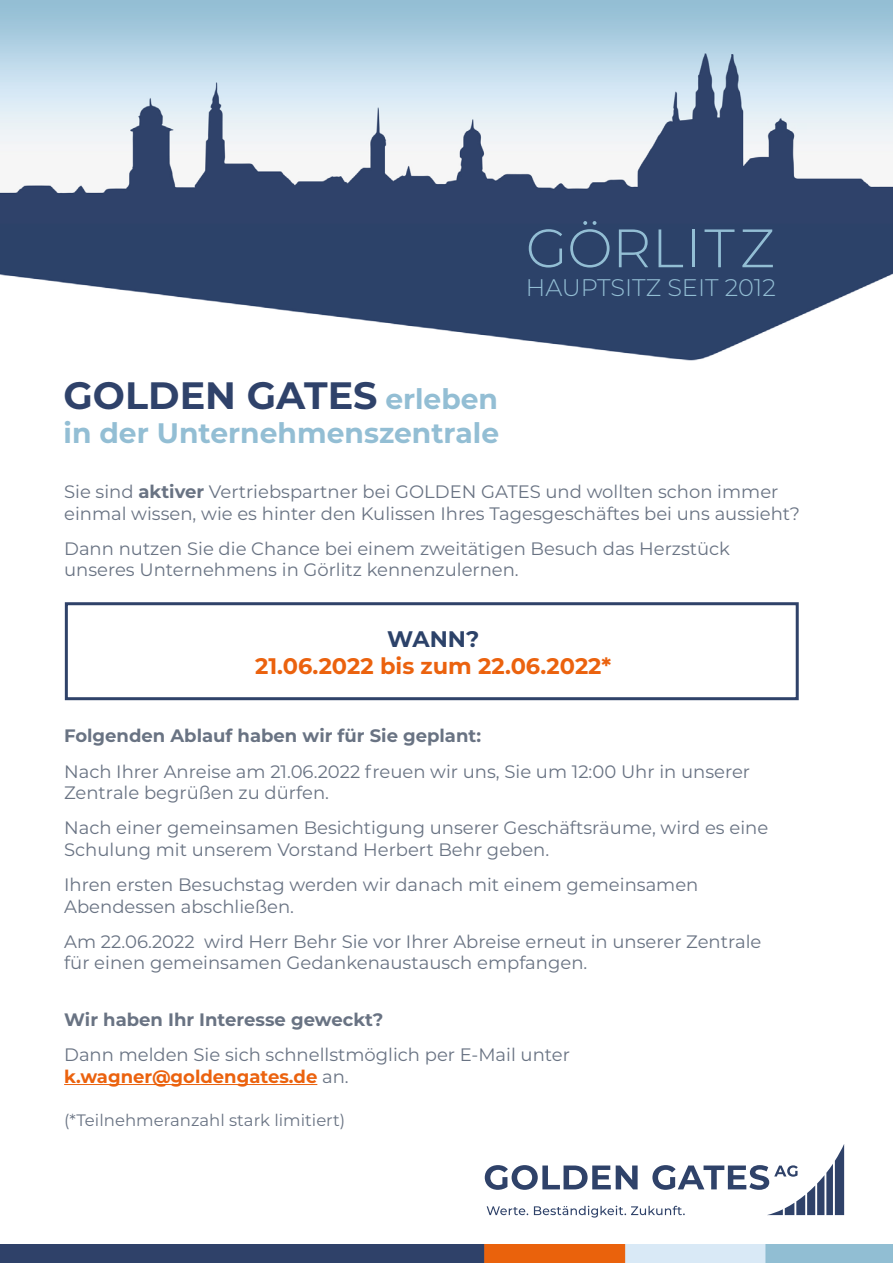
<style>
.page{position:relative;width:893px;height:1263px;background:#fff}
.page>*{position:absolute;margin:0;border:0;box-sizing:border-box;transform-origin:0 0}
.t1{font:300 54px "Montserrat";letter-spacing:.025em;color:#93bed4}
.t2{font:700 38.1px "Montserrat";color:#2f426a}
.t3{font:700 28.2px "Montserrat";color:#93bed4}
.t4{font:300 24px "Montserrat";color:#93bed4}
.t5{font:700 22.5px "Montserrat";color:#eb620e}
.t6{font:700 22.5px "Montserrat";color:#2c4269}
.t7{font:18px/21.6px "Montserrat";color:#697383}
.t8{font:700 18px "Montserrat";color:#697383}
.t9{font:16.5px "Montserrat";color:#697383}
.s1{font-size:28.2px;color:#93bed4}
.s2{font-weight:700}
.s3{font-weight:700;color:#eb620e}
</style>
<div class="page">
<div style="left:65px;top:602px;width:734px;height:98px;background:#fff;border:3px solid #2f4269"></div>
<img style="left:0;top:0;width:893px;height:361px">
<img style="left:0;top:1245px;width:893px;height:18px">
<svg style="left:485px;top:1144px;width:359px;height:73px"></svg>
<hr style="left:64px;top:1084px;width:253px;height:1px;background:#eb620e">
<h1 class="t1" style="left:526px;top:211px;width:250px">GÖRLITZ</h1>
<h3 class="t4" style="left:526px;top:271px;width:252px">HAUPTSITZ SEIT 2012</h3>
<h2 class="t2" style="left:64px;top:368px;width:436px">GOLDEN GATES <span class="s1">erleben</span></h2>
<h3 class="t3" style="left:64px;top:412px;width:437px">in der Unternehmenszentrale</h3>
<p class="t7" style="left:64px;top:480px;width:737px">Sie sind <span class="s2">aktiver</span> Vertriebspartner bei GOLDEN GATES und wollten schon immer einmal wissen, wie es hinter den Kulissen Ihres Tagesgeschäftes bei uns aussieht?</p>
<p class="t7" style="left:64px;top:537px;width:667px">Dann nutzen Sie die Chance bei einem zweitätigen Besuch das Herzstück unseres Unternehmens in Görlitz kennenzulernen.</p>
<p class="t6" style="left:387px;top:623px;width:94px">WANN?</p>
<p class="t5" style="left:255px;top:650px;width:358px">21.06.2022 bis zum 22.06.2022*</p>
<p class="t8" style="left:64px;top:723px;width:418px">Folgenden Ablauf haben wir für Sie geplant:</p>
<p class="t7" style="left:64px;top:760px;width:687px">Nach Ihrer Anreise am 21.06.2022 freuen wir uns, Sie um 12:00 Uhr in unserer<br>Zentrale begrüßen zu dürfen.</p>
<p class="t7" style="left:64px;top:816px;width:706px">Nach einer gemeinsamen Besichtigung unserer Geschäftsräume, wird es eine<br>Schulung mit unserem Vorstand Herbert Behr geben.</p>
<p class="t7" style="left:64px;top:873px;width:636px">Ihren ersten Besuchstag werden wir danach mit einem gemeinsamen<br>Abendessen abschließen.</p>
<p class="t7" style="left:64px;top:930px;width:699px">Am 22.06.2022 wird Herr Behr Sie vor Ihrer Abreise erneut in unserer Zentrale für einen gemeinsamen Gedankenaustausch empfangen.</p>
<p class="t8" style="left:64px;top:1007px;width:321px">Wir haben Ihr Interesse geweckt?</p>
<p class="t7" style="left:64px;top:1043px;width:507px">Dann melden Sie sich schnellstmöglich per E-Mail unter <span class="s3">k.wagner@goldengates.de</span> an.</p>
<p class="t9" style="left:64px;top:1109px;width:283px">(*Teilnehmeranzahl stark limitiert)</p>
</div>
